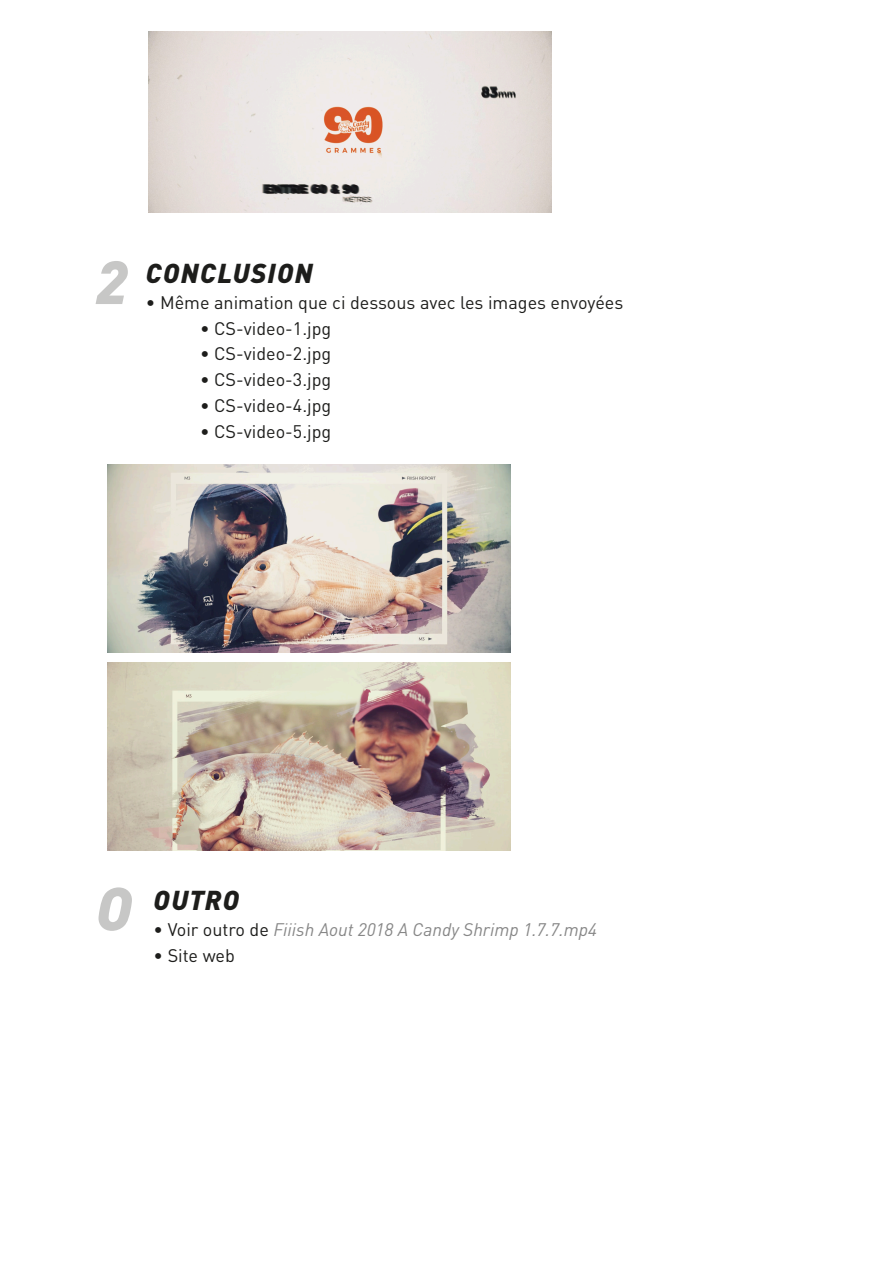
<style>
.page{position:relative;width:893px;height:1263px;background:#fff}
.page>*{position:absolute;margin:0;border:0;box-sizing:border-box;transform-origin:0 0}
.t1{font:italic 900 60px "DIN";color:#c7c7c6}
.t2{font:italic 900 27px "DIN";letter-spacing:.05em;color:#1d1d1b}
.t3{font:18px "DIN";color:#1d1d1b}
.t4{font:italic 18px "DIN";color:#878787}
.s1{font-style:normal;color:#1d1d1b}
</style>
<div class="page">
<img style="left:108px;top:465px;width:402px;height:188px">
<img style="left:108px;top:662px;width:402px;height:188px">
<img style="left:149px;top:32px;width:402px;height:181px">
<p class="t1" style="left:96px;top:243px;width:33px">2</p>
<p class="t2" style="left:146px;top:255px;width:168px">CONCLUSION</p>
<p class="t3" style="left:146px;top:291px;width:479px">• Même animation que ci dessous avec les images envoyées</p>
<p class="t3" style="left:200px;top:317px;width:133px">• CS-video-1.jpg</p>
<p class="t3" style="left:200px;top:343px;width:133px">• CS-video-2.jpg</p>
<p class="t3" style="left:200px;top:368px;width:133px">• CS-video-3.jpg</p>
<p class="t3" style="left:200px;top:394px;width:133px">• CS-video-4.jpg</p>
<p class="t3" style="left:200px;top:420px;width:133px">• CS-video-5.jpg</p>
<p class="t1" style="left:96px;top:869px;width:38px">O</p>
<p class="t2" style="left:154px;top:883px;width:87px">OUTRO</p>
<p class="t4" style="left:154px;top:918px;width:445px"><span class="s1">• Voir outro de</span> Fiiish Aout 2018 A Candy Shrimp 1.7.7.mp4</p>
<p class="t3" style="left:154px;top:944px;width:83px">• Site web</p>
</div>
